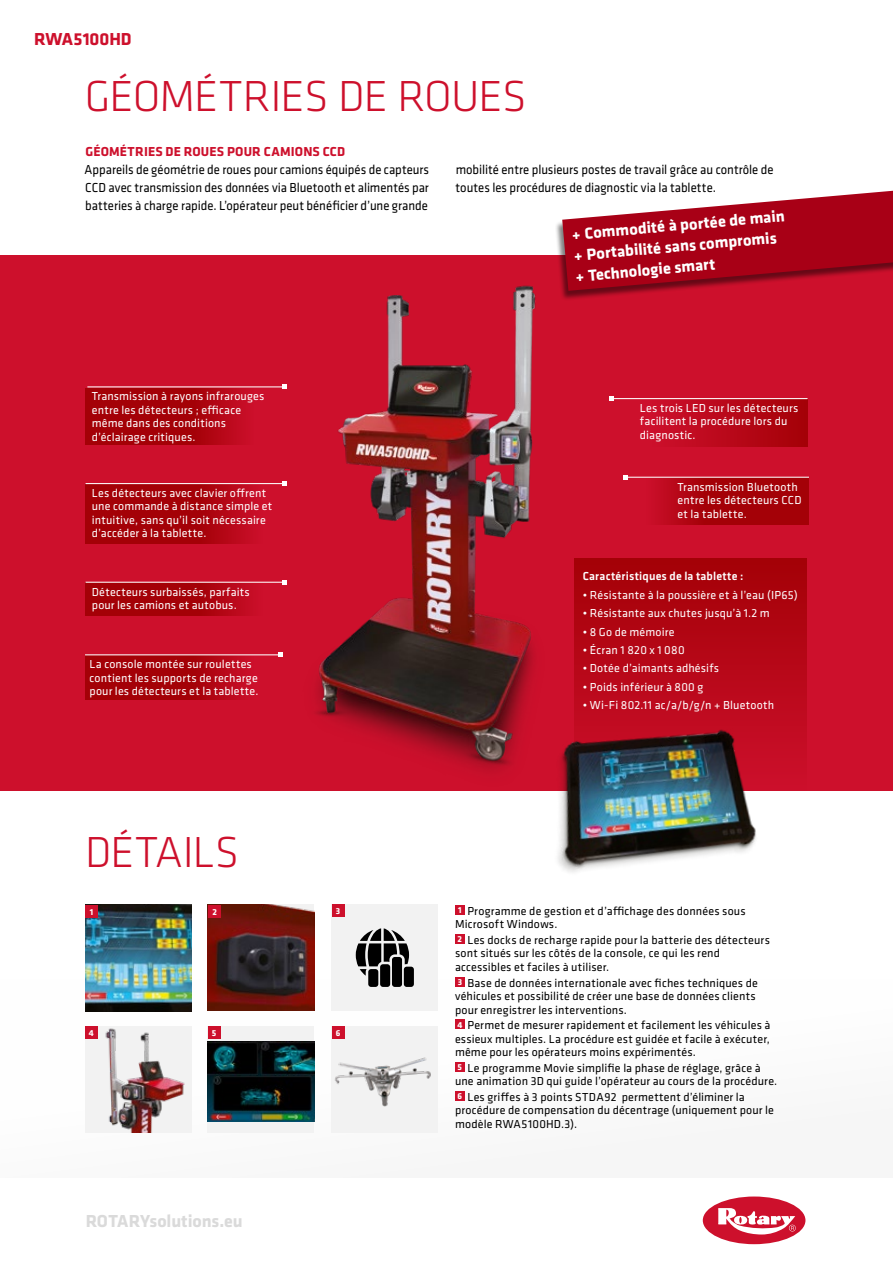
<style>
.page{position:relative;width:893px;height:1263px;background:#fff}
.page>*{position:absolute;margin:0;border:0;box-sizing:border-box;transform-origin:0 0}
.t1{font:300 45px "Klavika";letter-spacing:-.015em;color:#cd102c}
.t2{font:700 18px "Klavika";letter-spacing:-.005em;color:#dadada}
.t3{font:700 18px "Klavika";letter-spacing:-.005em;color:#cd102c}
.t4{font:700 16.5px/21px "Klavika";color:#fff}
.t5{font:13.5px/18px "Klavika";color:#000;text-align:justify;scale:.94 1}
.t6{font:700 13.5px "Klavika";letter-spacing:.01em;color:#cd102c}
.t7{font:12px/13.5px "Klavika";letter-spacing:.01em;color:#000}
.t8{font:12px/13.5px "Klavika";letter-spacing:.015em;color:#fff}
.t9{font:500 12px "Klavika";letter-spacing:.015em;color:#fff}
.t10{font:700 9px "Klavika";color:#fff}
.s1{font-weight:700;font-size:9px;color:#fff}
</style>
<div class="page">
<div style="left:0;top:979px;width:893px;height:199px;background:#f6f6f6"></div>
<svg style="left:702px;top:1196px;width:104px;height:49px"></svg>
<div style="left:0;top:255px;width:893px;height:536px;background:#cd102c"></div>
<div style="left:332px;top:904px;width:106px;height:107px;background:#f2f2f2"></div>
<div style="left:208px;top:1026px;width:106px;height:107px;background:#f2f2f2"></div>
<img style="left:208px;top:1042px;width:106px;height:79px">
<img style="left:105px;top:1028px;width:80px;height:105px">
<img style="left:85px;top:905px;width:106px;height:106px">
<img style="left:208px;top:904px;width:106px;height:107px">
<div style="left:208px;top:905px;width:13px;height:13px;background:#cd102c"></div>
<div style="left:85px;top:1026px;width:13px;height:13px;background:#cd102c"></div>
<div style="left:85px;top:905px;width:13px;height:13px;background:#cd102c"></div>
<div style="left:332px;top:904px;width:12px;height:13px;background:#cd102c"></div>
<div style="left:332px;top:1026px;width:106px;height:107px;background:#f2f2f2"></div>
<img style="left:335px;top:1057px;width:96px;height:50px">
<div style="left:208px;top:1026px;width:13px;height:13px;background:#cd102c"></div>
<div style="left:332px;top:1026px;width:12px;height:13px;background:#cd102c"></div>
<svg style="left:356px;top:928px;width:53px;height:48px"></svg>
<div style="left:404px;top:967px;width:10px;height:20px;background:#000;border-radius:3px"></div>
<div style="left:392px;top:957px;width:10px;height:30px;background:#000;border-radius:3px"></div>
<div style="left:380px;top:964px;width:10px;height:23px;background:#000;border-radius:3px"></div>
<div style="left:368px;top:969px;width:10px;height:18px;background:#000;border-radius:3px"></div>
<img style="left:558px;top:793px;width:198px;height:79px">
<div style="left:555px;top:190px;width:338px;height:110px;background:#000;opacity:.5"></div>
<svg style="left:562px;top:191px;width:331px;height:100px"></svg>
<div style="left:623px;top:477px;width:186px;height:47px;background:linear-gradient(to right,#c70f28,#980000)"></div>
<hr style="left:626px;top:477px;width:183px;height:1px;background:#fff">
<svg style="left:624px;top:475px;width:4px;height:4px"></svg>
<div style="left:649px;top:399px;width:158px;height:47px;background:linear-gradient(to right,#ce102c,#a40107)"></div>
<svg style="left:85px;top:655px;width:159px;height:45px;background:#aa050e"></svg>
<hr style="left:85px;top:654px;width:196px;height:1px;background:#fff">
<svg style="left:86px;top:484px;width:158px;height:59px;background:#a8020b"></svg>
<hr style="left:86px;top:483px;width:199px;height:1px;background:#fff">
<svg style="left:86px;top:583px;width:158px;height:33px;background:#a8020a"></svg>
<hr style="left:86px;top:582px;width:199px;height:1px;background:#fff">
<svg style="left:574px;top:558px;width:233px;height:236px"></svg>
<div style="left:455px;top:905px;width:10px;height:10px;background:#cd102c"></div>
<div style="left:455px;top:934px;width:10px;height:10px;background:#cd102c"></div>
<div style="left:455px;top:977px;width:10px;height:9px;background:#cd102c"></div>
<div style="left:455px;top:1019px;width:10px;height:10px;background:#cd102c"></div>
<div style="left:455px;top:1062px;width:10px;height:10px;background:#cd102c"></div>
<div style="left:455px;top:1091px;width:10px;height:10px;background:#cd102c"></div>
<hr style="left:611px;top:398px;width:196px;height:1px;background:#fff">
<svg style="left:609px;top:396px;width:4px;height:5px"></svg>
<svg style="left:86px;top:388px;width:153px;height:57px;background:#a8020b"></svg>
<hr style="left:87px;top:386px;width:198px;height:1px;background:#fff">
<img style="left:244px;top:255px;width:359px;height:538px">
<h2 class="t3" style="left:34px;top:30px;width:99px">RWA5100HD</h2>
<h1 class="t1" style="left:85px;top:71px;width:443px">GÉOMÉTRIES DE ROUES</h1>
<p class="t6" style="left:86px;top:144px;width:261px">GÉOMÉTRIES DE ROUES POUR CAMIONS CCD</p>
<p class="t5" style="left:85px;top:160px;width:368px">Appareils de géométrie de roues pour camions équipés de capteurs CCD avec transmission des données via Bluetooth et alimentés par batteries à charge rapide. L’opérateur peut bénéficier d’une grande</p>
<p class="t5" style="left:456px;top:160px;width:340px">mobilité entre plusieurs postes de travail grâce au contrôle de toutes les procédures de diagnostic via la tablette.</p>
<h3 class="t4" style="left:571px;top:224px;width:215px;rotate:-5deg">+ Commodité à portée de main + Portabilité sans compromis + Technologie smart</h3>
<p class="t8" style="left:92px;top:390px;width:174px">Transmission à rayons infrarouges entre les détecteurs ; efficace même dans des conditions d’éclairage critiques.</p>
<p class="t8" style="left:92px;top:486px;width:182px">Les détecteurs avec clavier offrent une commande à distance simple et intuitive, sans qu’il soit nécessaire d’accéder à la tablette.</p>
<p class="t8" style="left:92px;top:585px;width:160px">Détecteurs surbaissés, parfaits pour les camions et autobus.</p>
<p class="t8" style="left:90px;top:658px;width:170px">La console montée sur roulettes contient les supports de recharge pour les détecteurs et la tablette.</p>
<h1 class="t1" style="left:85px;top:827px;width:156px">DÉTAILS</h1>
<p class="t10" style="left:90px;top:907px;width:5px">1</p>
<p class="t10" style="left:336px;top:906px;width:6px">3</p>
<p class="t10" style="left:212px;top:907px;width:6px">2</p>
<p class="t10" style="left:89px;top:1028px;width:7px">4</p>
<p class="t10" style="left:212px;top:1028px;width:6px">5</p>
<p class="t10" style="left:336px;top:1028px;width:6px">6</p>
<h2 class="t2" style="left:86px;top:1211px;width:159px">ROTARYsolutions.eu</h2>
<p class="t8" style="left:640px;top:401px;width:160px">Les trois LED sur les détecteurs facilitent la procédure lors du diagnostic.</p>
<p class="t8" style="left:677px;top:480px;width:125px">Transmission Bluetooth entre les détecteurs CCD et la tablette.</p>
<p class="t9" style="left:583px;top:568px;width:162px">Caractéristiques de la tablette :</p>
<p class="t8" style="left:583px;top:588px;width:216px">• Résistante à la poussière et à l’eau (IP65)</p>
<p class="t8" style="left:583px;top:607px;width:189px">• Résistante aux chutes jusqu’à 1.2 m</p>
<p class="t8" style="left:583px;top:625px;width:93px">• 8 Go de mémoire</p>
<p class="t8" style="left:583px;top:643px;width:103px">• Écran 1 820 x 1 080</p>
<p class="t8" style="left:583px;top:662px;width:138px">• Dotée d’aimants adhésifs</p>
<p class="t8" style="left:583px;top:680px;width:122px">• Poids inférieur à 800 g</p>
<p class="t8" style="left:583px;top:699px;width:193px">• Wi-Fi 802.11 ac/a/b/g/n + Bluetooth</p>
<p class="t7" style="left:455px;top:904px;width:292px"><span class="s1">1</span> Programme de gestion et d’affichage des données sous<br>Microsoft Windows.</p>
<p class="t7" style="left:455px;top:933px;width:316px"><span class="s1">2</span> Les docks de recharge rapide pour la batterie des détecteurs sont situés sur les côtés de la console, ce qui les rend accessibles et faciles à utiliser.</p>
<p class="t7" style="left:455px;top:976px;width:304px"><span class="s1">3</span> Base de données internationale avec fiches techniques de véhicules et possibilité de créer une base de données clients pour enregistrer les interventions.</p>
<p class="t7" style="left:455px;top:1019px;width:317px;text-align:justify"><span class="s1">4</span> Permet de mesurer rapidement et facilement les véhicules à essieux multiples. La procédure est guidée et facile à exécuter, même pour les opérateurs moins expérimentés.</p>
<p class="t7" style="left:455px;top:1061px;width:324px"><span class="s1">5</span> Le programme Movie simplifie la phase de réglage, grâce à une animation 3D qui guide l’opérateur au cours de la procédure.</p>
<p class="t7" style="left:455px;top:1090px;width:321px"><span class="s1">6</span> Les griffes à 3 points STDA92 permettent d’éliminer la procédure de compensation du décentrage (uniquement pour le modèle RWA5100HD.3).</p>
</div>
